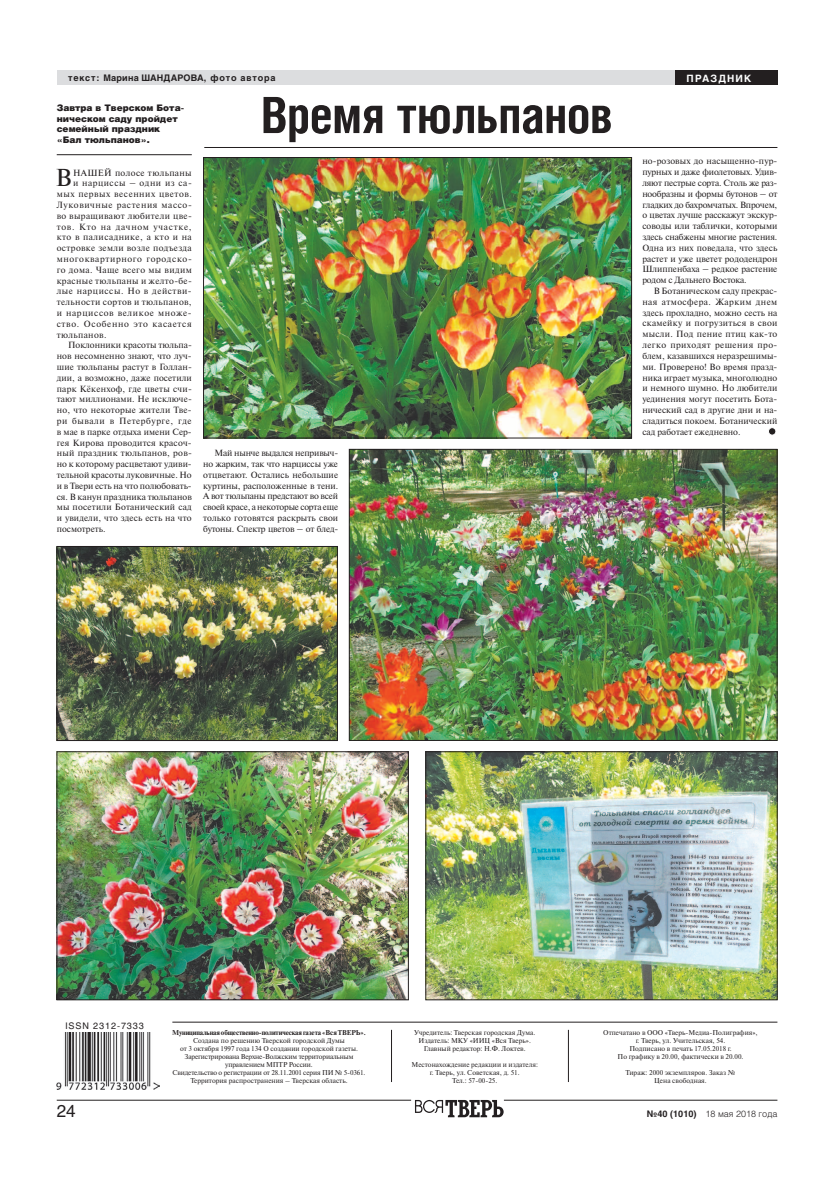
<style>
.page{position:relative;width:820px;height:1191px;background:#fff}
.page>*{position:absolute;margin:0;border:0;box-sizing:border-box;transform-origin:0 0}
.t1{font:700 50px "Helios Cond";letter-spacing:-.015em;color:#231f20}
.t2{font:24.4px "Newton C";color:#231f20}
.t3{font:17px "Helios";color:#231f20}
.t4{font:700 10px "Helios";color:#fff}
.t5{font:9px/10.8px "Newton C";letter-spacing:.02em;color:#231f20;text-align:justify}
.t6{font:9px "Newton C";color:#231f20}
.t7{font:9px "Newton C";letter-spacing:.04em;color:#231f20}
.t8{font:900 9px/10.8px "Helios";color:#231f20}
.t9{font:9px "Newton C";letter-spacing:.06em;color:#231f20}
.t10{font:9px "Newton C";letter-spacing:.065em;color:#231f20}
.t11{font:9px "Newton C";letter-spacing:.075em;color:#231f20}
.t12{font:9px "Newton C";letter-spacing:.07em;color:#231f20}
.t13{font:9px "Newton C";letter-spacing:.05em;color:#231f20}
.t14{font:300 9px "Helios";color:#231f20}
.t15{font:700 9px "Helios";letter-spacing:.025em;color:#231f20}
.t16{font:9px "Newton C";letter-spacing:.055em;color:#231f20}
.t17{font:9px "Helios";letter-spacing:.1em;color:#231f20}
.t18{font:700 9px "Helios";letter-spacing:.085em;color:#231f20}
.t19{font:7px/8px "Newton C";color:#231f20;text-align:center}
.t20{font:7px/8px "Newton C";letter-spacing:-.02em;color:#231f20;text-align:center}
.t21{font:700 7px "Newton C";letter-spacing:-.015em;color:#231f20}
.s1{font-weight:700}
</style>
<div class="page">
<hr style="left:57px;top:1100px;width:354px;height:1px;background:#231f20">
<hr style="left:503px;top:1100px;width:274px;height:1px;background:#231f20">
<svg style="left:415px;top:1100px;width:88px;height:17px"></svg>
<hr style="left:57px;top:154px;width:135px;height:1px;background:#231f20">
<hr style="left:172px;top:1021px;width:605px;height:1px;background:#231f20">
<hr style="left:568px;top:1029px;width:1px;height:53px;background:#231f20">
<hr style="left:391px;top:1029px;width:1px;height:53px;background:#231f20">
<img style="left:57px;top:1032px;width:102px;height:57px">
<div style="left:57px;top:71px;width:720px;height:14px;background:#dcdddf"></div>
<div style="left:675px;top:71px;width:102px;height:14px;background:#231f20"></div>
<svg style="left:768px;top:428px;width:7px;height:7px"></svg>
<div style="left:767px;top:427px;width:8px;height:8px;border:1px solid #fff;border-radius:50%"></div>
<hr style="left:204px;top:147px;width:573px;height:1px;background:#231f20">
<img style="left:205px;top:159px;width:424px;height:277px">
<div style="left:203px;top:157px;width:428px;height:281px;border:1px solid #231f20"></div>
<img style="left:427px;top:753px;width:348px;height:245px">
<div style="left:425px;top:751px;width:352px;height:249px;border:1px solid #231f20"></div>
<img style="left:59px;top:753px;width:347px;height:245px">
<div style="left:57px;top:751px;width:351px;height:249px;border:1px solid #231f20"></div>
<img style="left:59px;top:548px;width:276px;height:190px">
<div style="left:57px;top:546px;width:280px;height:194px;border:1px solid #231f20"></div>
<img style="left:351px;top:451px;width:424px;height:287px">
<div style="left:349px;top:449px;width:428px;height:291px;border:1px solid #231f20"></div>
<p class="t15" style="left:68px;top:73px;width:90px">текст: Марина Шандарова</p>
<p class="t18" style="left:204px;top:73px;width:73px">, фото автора</p>
<p class="t4" style="left:686px;top:72px;width:18px">праздни</p>
<p class="t4" style="left:743px;top:72px;width:7px">к</p>
<h1 class="t1" style="left:261px;top:85px;width:353px">Время тюльпанов</h1>
<p class="t8" style="left:57px;top:102px;width:129px">Завтра в Тверском Бота&shy;ническом саду пройдет семейный праздник «Бал тюльпанов».</p>
<h2 class="t2" style="left:56px;top:165px;width:18px">В</h2>
<p class="t7" style="left:73px;top:167px;width:120px">нашей полосе тюльпаны</p>
<p class="t5" style="left:642px;top:156px;width:136px">но-розовых до насыщенно-пур&shy;пурных и даже фиолетовых. Удив&shy;ляют пестрые сорта. Столь же раз&shy;нообразны и формы бутонов – от гладких до бахромчатых. Впрочем, о цветах лучше расскажут экскур&shy;соводы или таблички, которыми здесь снабжены многие растения.<br>Одна из них поведала, что здесь растет и уже цветет рододендрон Шлиппенбаха – редкое растение родом с Дальнего Востока.</p>
<p class="t5" style="left:642px;top:286px;width:136px;text-indent:11px">В Ботаническом саду прекрас&shy;ная атмосфера. Жарким днем здесь прохладно, можно сесть на скамейку и погрузиться в свои мысли. Под пение птиц как-то легко приходят решения про&shy;блем, казавшихся неразрешимы&shy;ми. Проверено! Во время празд&shy;ника играет музыка, многолюдно и немного шумно. Но любители уединения могут посетить Бота&shy;нический сад в другие дни и на&shy;сладиться покоем. Ботанический сад работает ежедневно.</p>
<p class="t16" style="left:73px;top:178px;width:120px">и нарциссы – одни из са-</p>
<p class="t9" style="left:57px;top:189px;width:136px">мых первых весенних цветов.</p>
<p class="t10" style="left:57px;top:200px;width:136px">Луковичные растения массо-</p>
<p class="t7" style="left:57px;top:211px;width:136px">во выращивают любители цве-</p>
<p class="t11" style="left:57px;top:221px;width:136px">тов. Кто на дачном участке,</p>
<p class="t13" style="left:57px;top:232px;width:136px">кто в палисаднике, а кто и на</p>
<p class="t7" style="left:57px;top:243px;width:136px">островке земли возле подъезда</p>
<p class="t12" style="left:57px;top:254px;width:136px">многоквартирного городско-</p>
<p class="t7" style="left:57px;top:265px;width:136px">го дома. Чаще всего мы видим</p>
<p class="t5" style="left:57px;top:275px;width:136px">красные тюльпаны и желто-бе-</p>
<p class="t9" style="left:57px;top:286px;width:136px">лые нарциссы. Но в действи-</p>
<p class="t7" style="left:57px;top:297px;width:136px">тельности сортов и тюльпанов,</p>
<p class="t10" style="left:57px;top:308px;width:136px">и нарциссов великое множе-</p>
<p class="t11" style="left:57px;top:319px;width:136px">ство. Особенно это касается</p>
<p class="t7" style="left:57px;top:329px;width:51px">тюльпанов.</p>
<p class="t6" style="left:68px;top:340px;width:125px">Поклонники красоты тюльпа-</p>
<p class="t5" style="left:57px;top:351px;width:136px">нов несомненно знают, что луч-</p>
<p class="t5" style="left:57px;top:361px;width:137px">шие тюльпаны растут в Голлан-</p>
<p class="t5" style="left:57px;top:372px;width:136px">дии, а возможно, даже посетили</p>
<p class="t5" style="left:57px;top:383px;width:136px">парк Кёкенхоф, где цветы счи-</p>
<p class="t5" style="left:57px;top:394px;width:136px">тают миллионами. Не исключе-</p>
<p class="t5" style="left:57px;top:405px;width:136px">но, что некоторые жители Тве-</p>
<p class="t9" style="left:57px;top:416px;width:136px">ри бывали в Петербурге, где</p>
<p class="t6" style="left:57px;top:427px;width:136px">в мае в парке отдыха имени Сер-</p>
<p class="t5" style="left:57px;top:437px;width:136px">гея Кирова проводится красоч-</p>
<p class="t5" style="left:57px;top:448px;width:136px">ный праздник тюльпанов, ров-</p>
<p class="t6" style="left:57px;top:459px;width:136px">но к которому расцветают удиви-</p>
<p class="t6" style="left:57px;top:470px;width:136px">тельной красоты луковичные. Но</p>
<p class="t6" style="left:57px;top:481px;width:136px">и в Твери есть на что полюбовать-</p>
<p class="t6" style="left:57px;top:491px;width:136px">ся. В канун праздника тюльпанов</p>
<p class="t5" style="left:57px;top:502px;width:137px">мы посетили Ботанический сад</p>
<p class="t5" style="left:57px;top:513px;width:136px">и увидели, что здесь есть на что</p>
<p class="t6" style="left:57px;top:524px;width:50px">посмотреть.</p>
<p class="t5" style="left:203px;top:448px;width:137px;text-indent:11px">Май нынче выдался непривыч&shy;но жарким, так что нарциссы уже отцветают. Остались небольшие куртины, расположенные в тени.<br>А вот тюльпаны предстают во всей своей красе, а некоторые сорта еще только готовятся раскрыть свои бутоны. Спектр цветов – от блед-</p>
<p class="t17" style="left:65px;top:1020px;width:80px">ISSN 2312-7333</p>
<p class="t21" style="left:172px;top:1029px;width:195px">Муниципальная общественно-политическая газета «Вся Тв ерь».</p>
<p class="t20" style="left:172px;top:1037px;width:194px">Создана по решению Тверской городской Думы<br>от 3 октября 1997 года 134 О создании городской газеты.<br>Зарегистрирована Верхне-Волжским территориальным управлением МПТР России.<br>Свидетельство о регистрации от 28.11.2001 серия ПИ № 5-0361.<br>Территория распространения – Тверская область.</p>
<p class="t19" style="left:414px;top:1029px;width:122px">Учредитель: Тверская городская Дума.<br>Издатель: МКУ «ИИЦ «Вся Тверь».<br>Главный редактор: Н.Ф. Локтев.</p>
<p class="t19" style="left:411px;top:1061px;width:128px">Местонахождение редакции и издателя: г. Тверь, ул. Советская, д. 51.<br>Тел.: 57-00-25.</p>
<p class="t19" style="left:603px;top:1029px;width:50px">Отпечатано в ООО</p>
<p class="t19" style="left:664px;top:1029px;width:94px">«Тверь-Медиа-Полиграфия»,</p>
<p class="t19" style="left:635px;top:1037px;width:91px">г. Тверь, ул. Учительская, 54.</p>
<p class="t19" style="left:629px;top:1045px;width:104px">Подписано в печать 17.05.2018 г.</p>
<p class="t19" style="left:617px;top:1053px;width:127px">По графику в 20.00, фактически в 20.00.</p>
<p class="t19" style="left:625px;top:1069px;width:111px">Тираж: 2000 экземпляров. Заказ №<br>Цена свободная.</p>
<h3 class="t3" style="left:57px;top:1100px;width:21px">24</h3>
<p class="t14" style="left:646px;top:1108px;width:132px"><span class="s1">№40 (1010)</span> 18 мая 2018 года</p>
</div>
